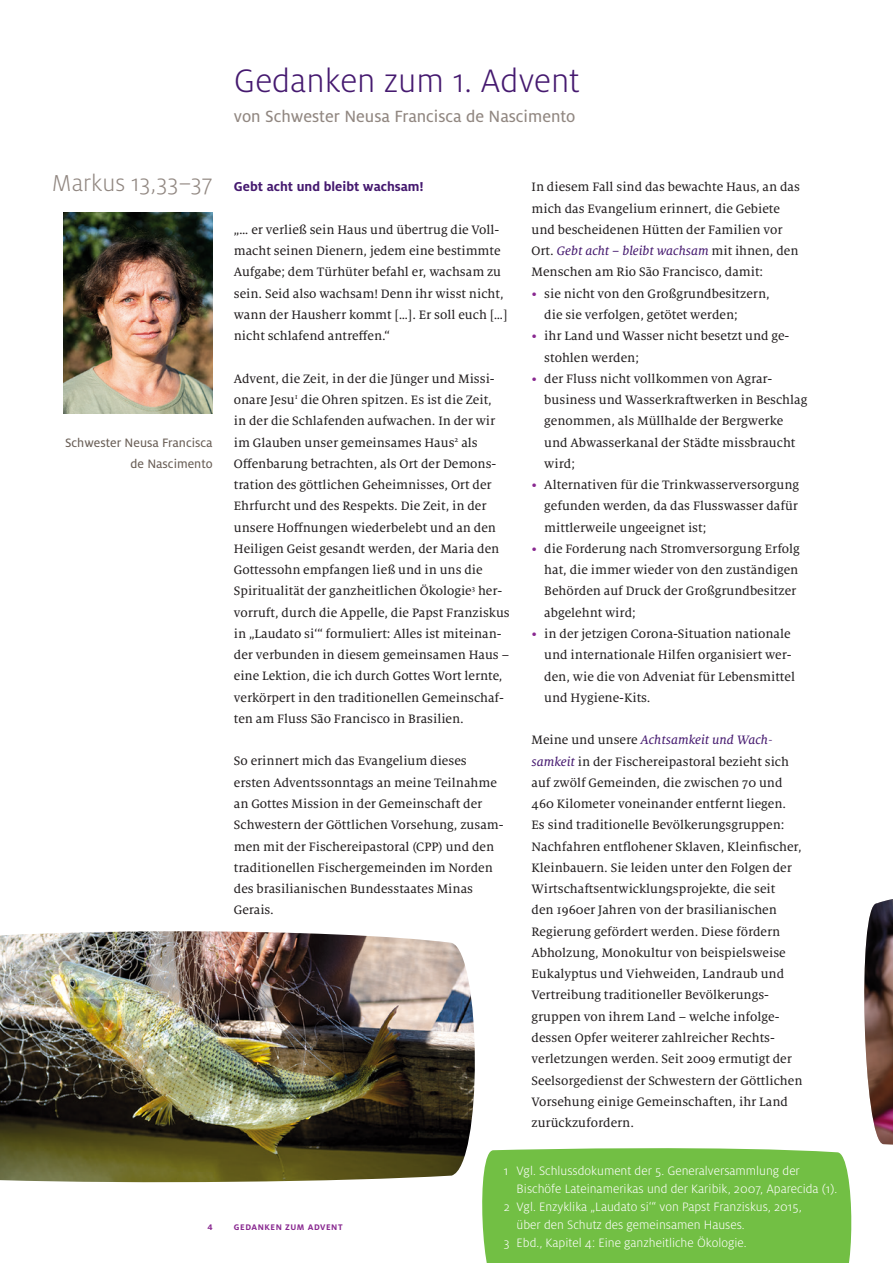
<style>
.page{position:relative;width:893px;height:1263px;background:#fff}
.page>*{position:absolute;margin:0;border:0;box-sizing:border-box;transform-origin:0 0}
.t1{font:300 36px "Milo OT";color:#45196f}
.t2{font:300 25.5px "Milo OT";color:#918781}
.t3{font:18px "Milo OT Text";color:#918781}
.t4{font:700 14.25px "Milo OT";color:#45196f}
.t5{font:13.5px/21.3px "Milo Serif OT Text";color:#231f20}
.t6{font:300 13.5px "Milo OT";color:#fff}
.t7{font:13.5px "Milo Serif OT Text Ita";color:#45196f}
.t8{font:13.5px/21.3px "Milo OT Text";color:#6b6058;text-align:right}
.t9{font:700 9px "Milo OT";letter-spacing:.06em;color:#892890}
.s1{font-family:"Milo Serif OT Text";color:#231f20}
.s2{font-family:"Milo Serif OT";font-weight:500;color:#892890}
.s3{font-family:"Milo Serif OT Text Ita";color:#45196f}
</style>
<div class="page">
<img style="left:64px;top:213px;width:149px;height:200px">
<img style="left:0;top:931px;width:475px;height:252px">
<svg style="left:482px;top:1144px;width:411px;height:119px;background:#87c860"></svg>
<img style="left:864px;top:899px;width:29px;height:245px">
<h2 class="t2" style="left:52px;top:170px;width:162px">Markus 13,33–37</h2>
<p class="t8" style="left:65px;top:432px;width:149px">Schwester Neusa Francisca de Nascimento</p>
<h1 class="t1" style="left:234px;top:62px;width:347px">Gedanken zum 1. Advent</h1>
<h3 class="t3" style="left:234px;top:107px;width:343px">von Schwester Neusa Francisca de Nascimento</h3>
<p class="t4" style="left:234px;top:179px;width:192px">Gebt acht und bleibt wachsam!</p>
<p class="t5" style="left:234px;top:219px;width:275px">„… er verließ sein Haus und übertrug die Voll&shy;macht seinen Dienern, jedem eine bestimmte Aufgabe; dem Türhüter befahl er, wachsam zu sein. Seid also wachsam! Denn ihr wisst nicht, wann der Hausherr kommt […]. Er soll euch […] nicht schlafend antreffen.“</p>
<p class="t5" style="left:234px;top:368px;width:277px">Advent, die Zeit, in der die Jünger und Missi&shy;onare Jesu<sup>1</sup> die Ohren spitzen. Es ist die Zeit,<br>in der die Schlafenden aufwachen. In der wir im Glauben unser gemeinsames Haus<sup>2</sup> als Offenbarung betrachten, als Ort der Demons&shy;tration des göttlichen Geheimnisses, Ort der Ehrfurcht und des Respekts. Die Zeit, in der unsere Hoffnungen wiederbelebt und an den Heiligen Geist gesandt werden, der Maria den Gottessohn empfangen ließ und in uns die Spiritualität der ganzheitlichen Ökologie<sup>3</sup> her&shy;vorruft, durch die Appelle, die Papst Franziskus in „Laudato si‘“ formuliert: Alles ist miteinan&shy;der verbunden in diesem gemeinsamen Haus – eine Lektion, die ich durch Gottes Wort lernte, verkörpert in den traditionellen Gemeinschaf&shy;ten am Fluss São Francisco in Brasilien.</p>
<p class="t5" style="left:234px;top:751px;width:271px">So erinnert mich das Evangelium dieses ersten Adventssonntags an meine Teilnahme an Gottes Mission in der Gemeinschaft der Schwestern der Göttlichen Vorsehung, zusam&shy;men mit der Fischereipastoral (CPP) und den traditionellen Fischergemeinden im Norden des brasilianischen Bundesstaates Minas Gerais.</p>
<p class="t5" style="left:531px;top:177px;width:270px">In diesem Fall sind das bewachte Haus, an das mich das Evangelium erinnert, die Gebiete und bescheidenen Hütten der Familien vor</p>
<p class="t7" style="left:531px;top:244px;width:269px"><span class="s1">Ort.</span> Gebt acht – bleibt wachsam <span class="s1">mit ihnen, den</span></p>
<p class="t5" style="left:531px;top:262px;width:233px">Menschen am Rio São Francisco, damit:</p>
<p class="t5" style="left:544px;top:283px;width:227px;text-indent:-13px"><span class="s2">•</span> sie nicht von den Großgrundbesitzern, die sie verfolgen, getötet werden;</p>
<p class="t5" style="left:544px;top:326px;width:247px;text-indent:-13px"><span class="s2">•</span> ihr Land und Wasser nicht besetzt und ge&shy;stohlen werden;</p>
<p class="t5" style="left:544px;top:368px;width:265px;text-indent:-13px"><span class="s2">•</span> der Fluss nicht vollkommen von Agrar&shy;business und Wasserkraftwerken in Beschlag genommen, als Müllhalde der Bergwerke und Abwasserkanal der Städte missbraucht wird;</p>
<p class="t5" style="left:544px;top:474px;width:256px;text-align:justify;text-indent:-13px"><span class="s2">•</span> Alternativen für die Trinkwasserversorgung gefunden werden, da das Flusswasser dafür mittlerweile ungeeignet ist;</p>
<p class="t5" style="left:544px;top:538px;width:257px;text-indent:-13px"><span class="s2">•</span> die Forderung nach Stromversorgung Erfolg hat, die immer wieder von den zuständigen Behörden auf Druck der Großgrundbesitzer abgelehnt wird;</p>
<p class="t5" style="left:544px;top:623px;width:252px;text-indent:-13px"><span class="s2">•</span> in der jetzigen Corona-Situation nationale und internationale Hilfen organisiert wer&shy;den, wie die von Adveniat für Lebensmittel und Hygiene-Kits.</p>
<p class="t7" style="left:531px;top:733px;width:243px"><span class="s1">Meine und unsere</span> Achtsamkeit und Wach-</p>
<p class="t5" style="left:531px;top:751px;width:272px"><span class="s3">samkeit</span> in der Fischereipastoral bezieht sich auf zwölf Gemeinden, die zwischen 70 und 460 Kilometer voneinander entfernt liegen.<br>Es sind traditionelle Bevölkerungsgruppen:<br>Nachfahren entflohener Sklaven, Kleinfischer, Kleinbauern. Sie leiden unter den Folgen der Wirtschaftsentwicklungsprojekte, die seit<br>den 1960er Jahren von der brasilianischen Regierung gefördert werden. Diese fördern Abholzung, Monokultur von beispielsweise Eukalyptus und Viehweiden, Landraub und Vertreibung traditioneller Bevölkerungs&shy;gruppen von ihrem Land – welche infolge&shy;dessen Opfer weiterer zahlreicher Rechts&shy;verletzungen werden. Seit 2009 ermutigt der Seelsorgedienst der Schwestern der Göttlichen Vorsehung einige Gemeinschaften, ihr Land zurückzufordern.</p>
<p class="t9" style="left:207px;top:1222px;width:7px">4</p>
<p class="t9" style="left:234px;top:1222px;width:110px">GEDANKEN ZUM ADVENT</p>
<p class="t6" style="left:504px;top:1163px;width:298px">1 Vgl. Schlussdokument der 5. Generalversammlung der</p>
<p class="t6" style="left:517px;top:1181px;width:322px">Bischöfe Lateinamerikas und der Karibik, 2007, Aparecida (1).</p>
<p class="t6" style="left:504px;top:1199px;width:299px">2 Vgl. Enzyklika „Laudato si‘“ von Papst Franziskus, 2015,</p>
<p class="t6" style="left:517px;top:1217px;width:230px">über den Schutz des gemeinsamen Hauses.</p>
<p class="t6" style="left:504px;top:1235px;width:244px">3 Ebd., Kapitel 4: Eine ganzheitliche Ökologie.</p>
</div>
